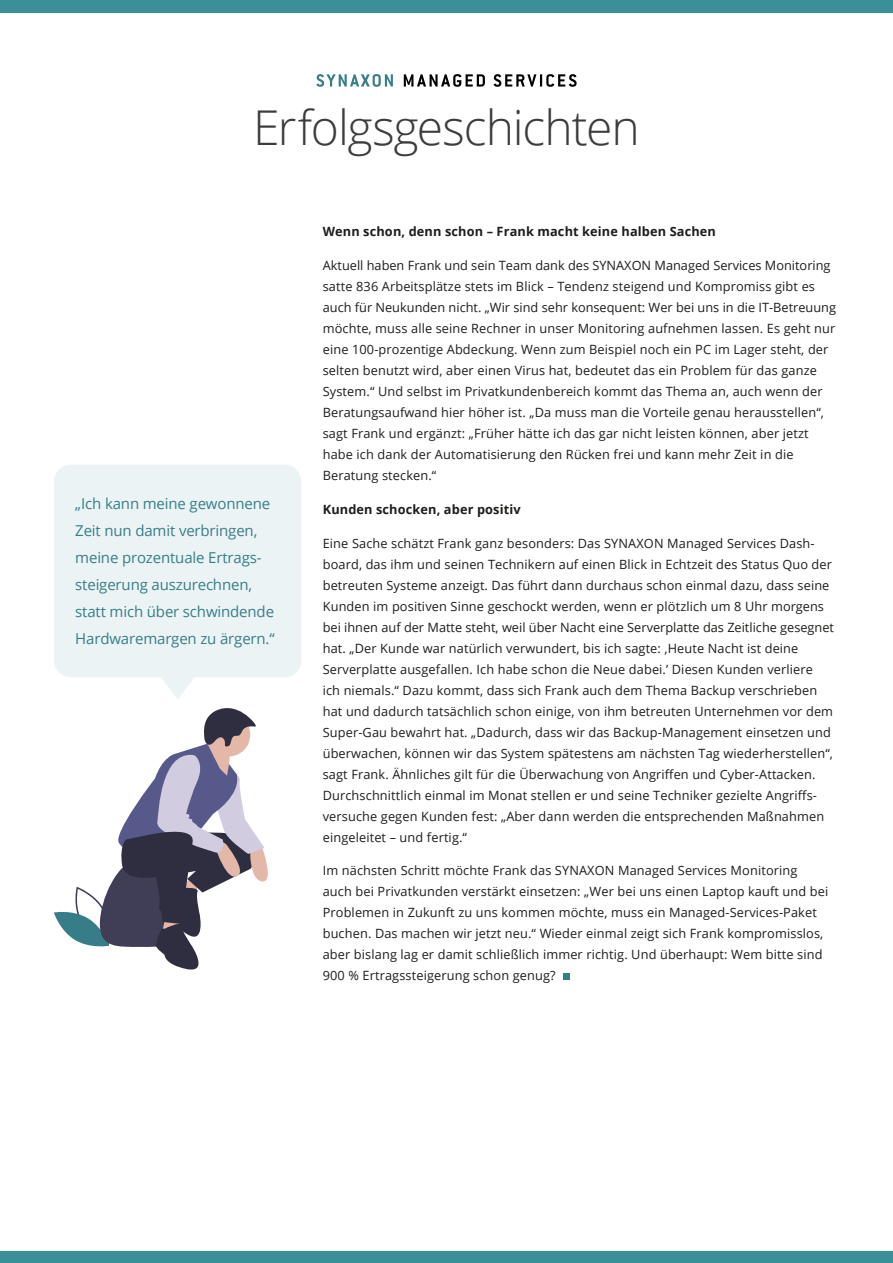
<style>
.page{position:relative;width:893px;height:1263px;background:#fff}
.page>*{position:absolute;margin:0;border:0;box-sizing:border-box;transform-origin:0 0}
.t1{font:300 48px "Open Sans";letter-spacing:-.025em;color:#3c3c3b}
.t2{font:15px/27px "Open Sans";letter-spacing:-.01em;color:#367e87}
.t3{font:12.75px/21px "Open Sans";letter-spacing:.01em;color:#1d1d1b}
.t4{font:700 12.75px "Open Sans";letter-spacing:.01em;color:#1d1d1b}
</style>
<div class="page">
<div style="left:0;top:0;width:893px;height:12px;background:#3b8f99"></div>
<div style="left:0;top:1251px;width:893px;height:12px;background:#3b8f99"></div>
<div style="left:563px;top:973px;width:7px;height:7px;background:#367e87"></div>
<div style="left:54px;top:465px;width:247px;height:212px;background:#ecf3f5;border-radius:17px"></div>
<svg style="left:161px;top:677px;width:34px;height:22px"></svg>
<svg style="left:54px;top:708px;width:214px;height:262px"></svg>
<svg style="left:316px;top:74px;width:77px;height:13px"></svg>
<svg style="left:404px;top:74px;width:81px;height:13px"></svg>
<svg style="left:494px;top:74px;width:83px;height:13px"></svg>
<h1 class="t1" style="left:253px;top:94px;width:388px">Erfolgsgeschichten</h1>
<p class="t2" style="left:75px;top:490px;width:201px">„Ich kann meine gewonnene<br>Zeit nun damit verbringen, meine prozentuale Ertrags&shy;steigerung auszurechnen, statt mich über schwindende<br>Hardwaremargen zu ärgern.“</p>
<p class="t4" style="left:323px;top:223px;width:395px">Wenn schon, denn schon – Frank macht keine halben Sachen</p>
<p class="t3" style="left:323px;top:254px;width:515px">Aktuell haben Frank und sein Team dank des SYNAXON Managed Services Monitoring satte 836 Arbeitsplätze stets im Blick – Tendenz steigend und Kompromiss gibt es auch für Neukunden nicht. „Wir sind sehr konsequent: Wer bei uns in die IT-Betreuung möchte, muss alle seine Rechner in unser Monitoring aufnehmen lassen. Es geht nur eine 100-prozentige Abdeckung. Wenn zum Beispiel noch ein PC im Lager steht, der selten benutzt wird, aber einen Virus hat, bedeutet das ein Problem für das ganze System.“ Und selbst im Privatkundenbereich kommt das Thema an, auch wenn der Beratungsaufwand hier höher ist. „Da muss man die Vorteile genau herausstellen“, sagt Frank und ergänzt: „Früher hätte ich das gar nicht leisten können, aber jetzt habe ich dank der Automatisierung den Rücken frei und kann mehr Zeit in die Beratung stecken.“</p>
<p class="t4" style="left:323px;top:500px;width:199px">Kunden schocken, aber positiv</p>
<p class="t3" style="left:323px;top:532px;width:513px">Eine Sache schätzt Frank ganz besonders: Das SYNAXON Managed Services Dash&shy;board, das ihm und seinen Technikern auf einen Blick in Echtzeit des Status Quo der betreuten Systeme anzeigt. Das führt dann durchaus schon einmal dazu, dass seine Kunden im positiven Sinne geschockt werden, wenn er plötzlich um 8 Uhr morgens bei ihnen auf der Matte steht, weil über Nacht eine Serverplatte das Zeitliche gesegnet hat. „Der Kunde war natürlich verwundert, bis ich sagte: ‚Heute Nacht ist deine Serverplatte ausgefallen. Ich habe schon die Neue dabei.’ Diesen Kunden verliere<br>ich niemals.“ Dazu kommt, dass sich Frank auch dem Thema Backup verschrieben hat und dadurch tatsächlich schon einige, von ihm betreuten Unternehmen vor dem Super-Gau bewahrt hat. „Dadurch, dass wir das Backup-Management einsetzen und überwachen, können wir das System spätestens am nächsten Tag wiederherstellen“, sagt Frank. Ähnliches gilt für die Überwachung von Angriffen und Cyber-Attacken.<br>Durchschnittlich einmal im Monat stellen er und seine Techniker gezielte Angriffs&shy;versuche gegen Kunden fest: „Aber dann werden die entsprechenden Maßnahmen eingeleitet – und fertig.“</p>
<p class="t3" style="left:323px;top:860px;width:507px">Im nächsten Schritt möchte Frank das SYNAXON Managed Services Monitoring auch bei Privatkunden verstärkt einsetzen: „Wer bei uns einen Laptop kauft und bei Problemen in Zukunft zu uns kommen möchte, muss ein Managed-Services-Paket buchen. Das machen wir jetzt neu.“ Wieder einmal zeigt sich Frank kompromisslos, aber bislang lag er damit schließlich immer richtig. Und überhaupt: Wem bitte sind 900 % Ertragssteigerung schon genug?</p>
</div>
